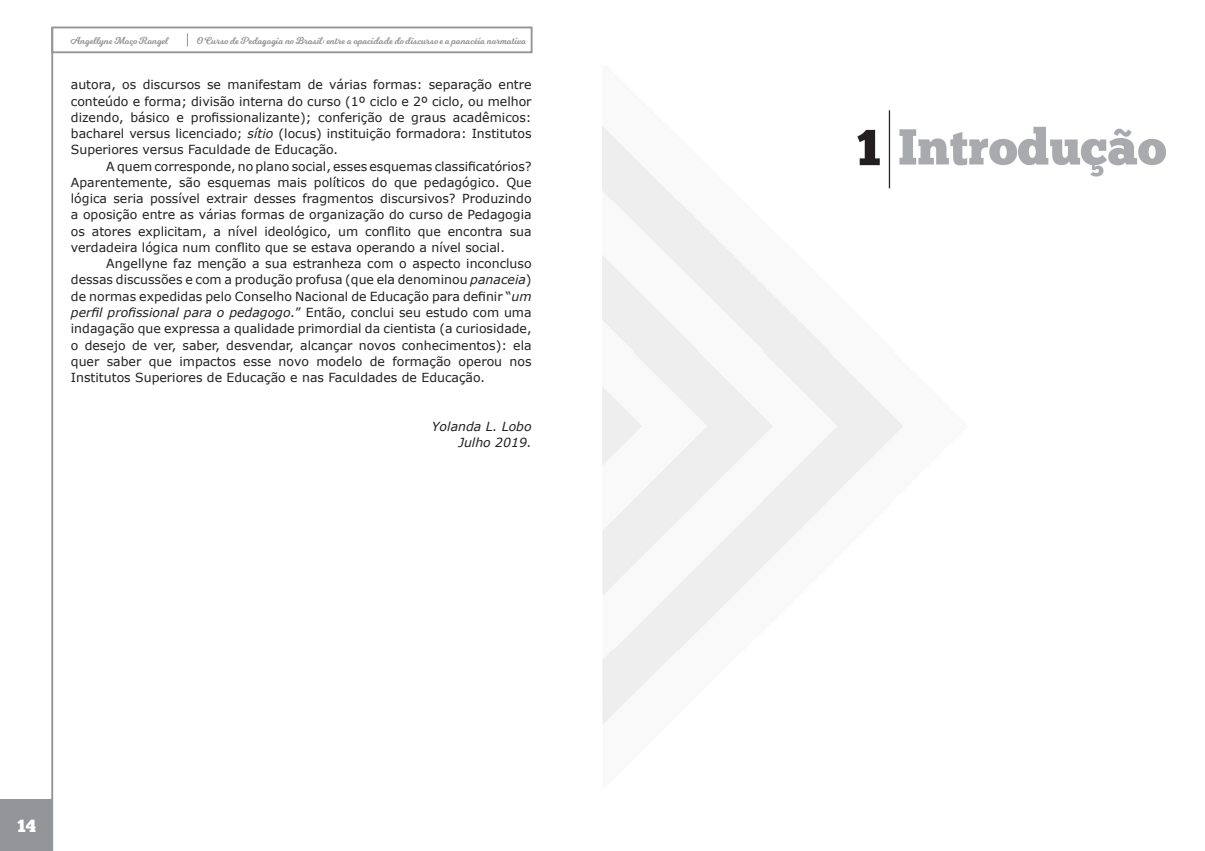
<style>
.page{position:relative;width:1205px;height:851px;background:#fff}
.page>*{position:absolute;margin:0;border:0;box-sizing:border-box;transform-origin:0 0}
.t1{font:17.5px "Chunk Five Ex";color:#fff}
.t2{font:12.5px/16.2px "Verdana";color:#231f20;text-align:justify}
.t3{font:italic 12.5px/16.2px "Verdana";color:#231f20;text-align:right}
.t4{font:10px "Milkshake";color:#939598}
.s1{font-style:italic}
</style>
<div class="page">
<div style="left:51px;top:27px;width:481px;height:26px;border:2px solid #939598"></div>
<hr style="left:51px;top:27px;width:2px;height:823px;background:#939598">
<svg style="left:187px;top:33px;width:1px;height:13px"></svg>
<div style="left:0;top:798px;width:53px;height:52px;background:#939598"></div>
<img style="left:602px;top:110px;width:564px;height:614px">
<p class="t4" style="left:197px;top:33px;width:331px">O Curso de Pedagogia no Brasil: entre a opacidade do discurso e a panacéia normativa</p>
<p class="t2" style="left:71px;top:76px;width:462px">autora, os discursos se manifestam de várias formas: separação entre conteúdo e forma; divisão interna do curso (1º ciclo e 2º ciclo, ou melhor dizendo, básico e profissionalizante); conferição de graus acadêmicos: bacharel versus licenciado; <span class="s1">sítio</span> (locus) instituição formadora: Institutos Superiores versus Faculdade de Educação.</p>
<p class="t2" style="left:71px;top:158px;width:462px;text-indent:35px">A quem corresponde, no plano social, esses esquemas classificatórios?<br>Aparentemente, são esquemas mais políticos do que pedagógico. Que lógica seria possível extrair desses fragmentos discursivos? Produzindo a oposição entre as várias formas de organização do curso de Pedagogia os atores explicitam, a nível ideológico, um conflito que encontra sua verdadeira lógica num conflito que se estava operando a nível social.</p>
<p class="t2" style="left:71px;top:255px;width:462px;text-indent:35px">Angellyne faz menção a sua estranheza com o aspecto inconcluso dessas discussões e com a produção profusa (que ela denominou <span class="s1">panaceia</span>) de normas expedidas pelo Conselho Nacional de Educação para definir “<span class="s1">um perfil profissional para o pedagogo.</span>” Então, conclui seu estudo com uma indagação que expressa a qualidade primordial da cientista (a curiosidade, o desejo de ver, saber, desvendar, alcançar novos conhecimentos): ela quer saber que impactos esse novo modelo de formação operou nos Institutos Superiores de Educação e nas Faculdades de Educação.</p>
<p class="t3" style="left:432px;top:418px;width:101px">Yolanda L. Lobo<br>Julho 2019.</p>
<p class="t4" style="left:71px;top:33px;width:99px">Angellyne Moço Rangel</p>
<h1 class="t1" style="left:17px;top:812px;width:20px">14</h1>
</div>
